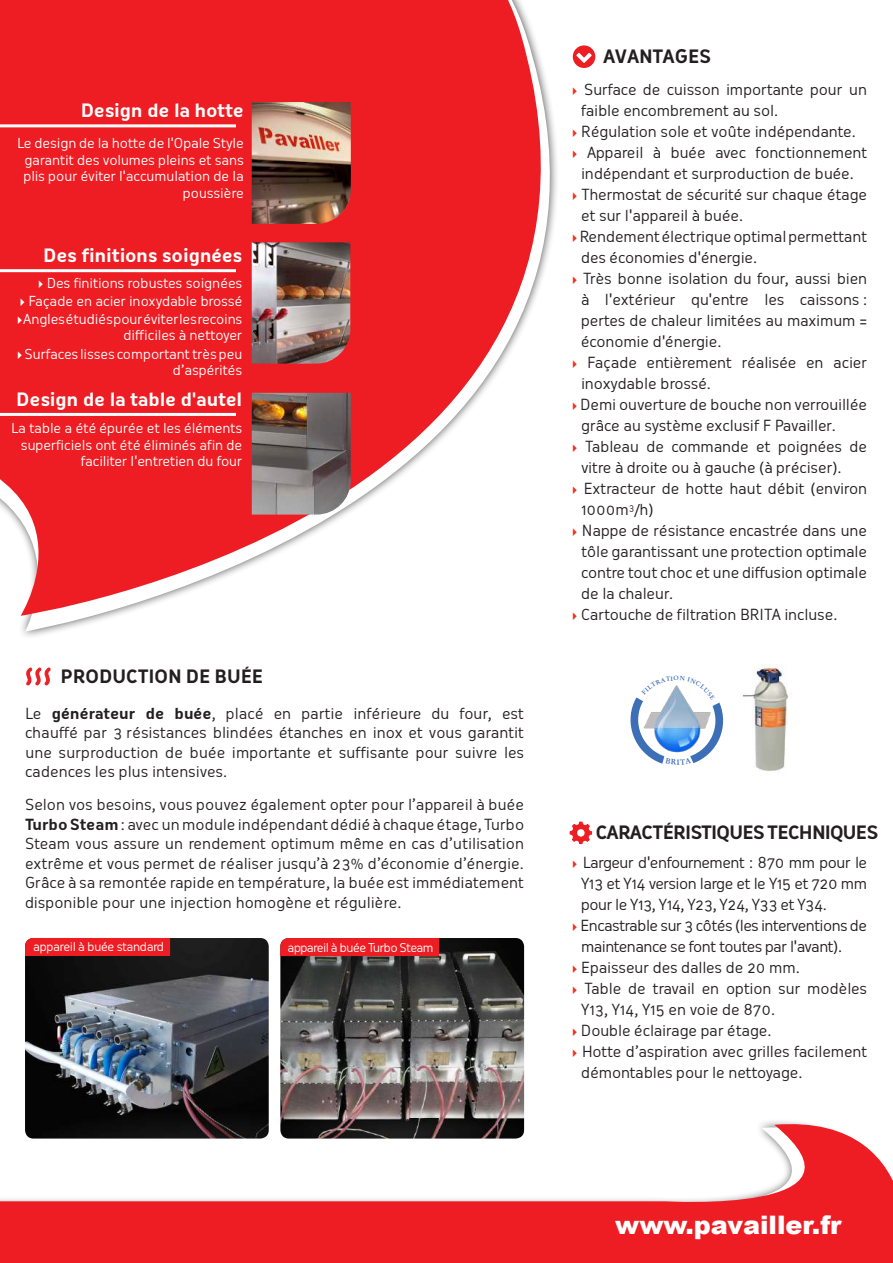
<style>
.page{position:relative;width:893px;height:1263px;background:#fff}
.page>*{position:absolute;margin:0;border:0;box-sizing:border-box;transform-origin:0 0}
.t1{font:900 25.5px "Arial";color:#fff}
.t2{font:700 18px "Oceania";letter-spacing:-.01em;color:#fff}
.t3{font:700 18px "Oceania";letter-spacing:-.035em;color:#231f20}
.t4{font:700 18px "Oceania";letter-spacing:.005em;color:#231f20}
.t5{font:700 18px "Oceania";letter-spacing:-.005em;color:#231f20}
.t6{font:15px/21px "Oceania";letter-spacing:-.02em;color:#231f20;text-align:justify}
.t7{font:13.5px/16.5px "Oceania";letter-spacing:-.015em;color:#fff;text-align:right}
.t8{font:12px "Oceania";letter-spacing:-.05em;color:#fff}
.s1{font-weight:700}
</style>
<div class="page">
<svg style="left:0;top:0;width:596px;height:616px;fill:#ee1d23"></svg>
<svg style="left:0;top:1118px;width:893px;height:145px;fill:#ee1d23"></svg>
<svg style="left:26px;top:667px;width:25px;height:19px"></svg>
<svg style="left:573px;top:45px;width:22px;height:23px"></svg>
<svg style="left:570px;top:822px;width:22px;height:22px"></svg>
<img style="left:742px;top:664px;width:46px;height:107px">
<img style="left:252px;top:393px;width:99px;height:122px">
<img style="left:252px;top:102px;width:99px;height:122px">
<img style="left:252px;top:242px;width:98px;height:122px">
<hr style="left:0;top:413px;width:236px;height:3px;background:#fff">
<hr style="left:0;top:124px;width:236px;height:3px;background:#fff">
<hr style="left:0;top:269px;width:236px;height:3px;background:#fff">
<img style="left:25px;top:938px;width:244px;height:200px">
<div style="left:25px;top:937px;width:145px;height:19px;background:#ee1d23"></div>
<img style="left:280px;top:938px;width:244px;height:200px">
<div style="left:280px;top:938px;width:159px;height:18px;background:#ee1d23"></div>
<svg style="left:573px;top:88px;width:4px;height:7px"></svg>
<svg style="left:573px;top:130px;width:4px;height:7px"></svg>
<svg style="left:573px;top:151px;width:4px;height:7px"></svg>
<svg style="left:573px;top:193px;width:4px;height:7px"></svg>
<svg style="left:573px;top:235px;width:4px;height:7px"></svg>
<svg style="left:573px;top:277px;width:4px;height:7px"></svg>
<svg style="left:573px;top:361px;width:4px;height:7px"></svg>
<svg style="left:573px;top:403px;width:4px;height:7px"></svg>
<svg style="left:573px;top:445px;width:4px;height:7px"></svg>
<svg style="left:573px;top:487px;width:4px;height:7px"></svg>
<svg style="left:573px;top:529px;width:4px;height:7px"></svg>
<svg style="left:573px;top:613px;width:4px;height:3px"></svg>
<svg style="left:39px;top:280px;width:4px;height:8px"></svg>
<svg style="left:21px;top:298px;width:3px;height:8px"></svg>
<svg style="left:18px;top:316px;width:4px;height:8px"></svg>
<svg style="left:18px;top:351px;width:4px;height:7px"></svg>
<img style="left:630px;top:685px;width:94px;height:79px">
<p class="t2" style="left:81px;top:99px;width:165px">Design de la hotte</p>
<p class="t7" style="left:17px;top:135px;width:228px">Le design de la hotte de l'Opale Style garantit des volumes pleins et sans plis pour éviter l'accumulation de la poussière</p>
<p class="t2" style="left:43px;top:245px;width:201px">Des finitions soignées</p>
<p class="t7" style="left:23px;top:274px;width:221px;line-height:18px">Des finitions robustes soignées<br>Façade en acier inoxydable brossé<br>Angles étudiés pour éviter les recoins</p>
<p class="t7" style="left:24px;top:326px;width:219px;line-height:18px">difficiles à nettoyer<br>Surfaces lisses comportant très peu</p>
<p class="t7" style="left:173px;top:362px;width:71px">d’aspérités</p>
<p class="t2" style="left:16px;top:389px;width:228px">Design de la table d'autel</p>
<p class="t7" style="left:11px;top:420px;width:233px">La table a été épurée et les éléments superficiels ont été éliminés afin de faciliter l'entretien du four</p>
<p class="t4" style="left:60px;top:665px;width:204px">PRODUCTION DE BUÉE</p>
<p class="t6" style="left:25px;top:703px;width:501px;line-height:19.5px">Le <span class="s1">générateur de buée</span>, placé en partie inférieure du four, est chauffé par 3 résistances blindées étanches en inox et vous garantit une surproduction de buée importante et suffisante pour suivre les cadences les plus intensives.</p>
<p class="t6" style="left:25px;top:795px;width:501px;line-height:19.5px">Selon vos besoins, vous pouvez également opter pour l’appareil à buée <span class="s1">Turbo Steam</span> : avec un module indépendant dédié à chaque étage, Turbo Steam vous assure un rendement optimum même en cas d’utilisation extrême et vous permet de réaliser jusqu’à 23% d’économie d’énergie.<br>Grâce à sa remontée rapide en température, la buée est immédiatement disponible pour une injection homogène et régulière.</p>
<p class="t8" style="left:33px;top:940px;width:133px">appareil à buée standard</p>
<p class="t8" style="left:288px;top:940px;width:147px">appareil à buée Turbo Steam</p>
<p class="t5" style="left:603px;top:46px;width:109px">AVANTAGES</p>
<p class="t6" style="left:584px;top:79px;width:285px">Surface de cuisson importante pour un</p>
<p class="t6" style="left:581px;top:100px;width:199px">faible encombrement au sol.</p>
<p class="t6" style="left:581px;top:121px;width:276px">Régulation sole et voûte indépendante.</p>
<p class="t6" style="left:587px;top:142px;width:282px">Appareil à buée avec fonctionnement</p>
<p class="t6" style="left:581px;top:163px;width:274px">indépendant et surproduction de buée.</p>
<p class="t6" style="left:582px;top:184px;width:287px">Thermostat de sécurité sur chaque étage</p>
<p class="t6" style="left:581px;top:205px;width:164px">et sur l'appareil à buée.</p>
<p class="t6" style="left:580px;top:226px;width:289px">Rendement électrique optimal permettant</p>
<p class="t6" style="left:581px;top:247px;width:178px">des économies d'énergie.</p>
<p class="t6" style="left:583px;top:268px;width:285px">Très bonne isolation du four, aussi bien</p>
<p class="t6" style="left:581px;top:289px;width:287px">à l'extérieur qu'entre les caissons :</p>
<p class="t6" style="left:581px;top:310px;width:287px">pertes de chaleur limitées au maximum =</p>
<p class="t6" style="left:581px;top:331px;width:142px">économie d'énergie.</p>
<p class="t6" style="left:587px;top:352px;width:281px">Façade entièrement réalisée en acier</p>
<p class="t6" style="left:581px;top:373px;width:131px">inoxydable brossé.</p>
<p class="t6" style="left:581px;top:394px;width:288px">Demi ouverture de bouche non verrouillée</p>
<p class="t6" style="left:581px;top:415px;width:256px">grâce au système exclusif F Pavailler.</p>
<p class="t6" style="left:585px;top:436px;width:284px">Tableau de commande et poignées de</p>
<p class="t6" style="left:581px;top:457px;width:262px">vitre à droite ou à gauche (à préciser).</p>
<p class="t6" style="left:584px;top:478px;width:285px">Extracteur de hotte haut débit (environ</p>
<p class="t6" style="left:581px;top:499px;width:74px">1000m<sup>3</sup>/h)</p>
<p class="t6" style="left:582px;top:520px;width:287px">Nappe de résistance encastrée dans une</p>
<p class="t6" style="left:581px;top:541px;width:287px">tôle garantissant une protection optimale</p>
<p class="t6" style="left:581px;top:562px;width:287px">contre tout choc et une diffusion optimale</p>
<p class="t6" style="left:581px;top:583px;width:94px">de la chaleur.</p>
<p class="t6" style="left:581px;top:604px;width:258px">Cartouche de filtration BRITA incluse.</p>
<p class="t3" style="left:596px;top:822px;width:284px">CARACTÉRISTIQUES TECHNIQUES</p>
<p class="t6" style="left:580px;top:852px;width:288px;text-align:left">Largeur d'enfournement : 870 mm pour le Y13 et Y14 version large et le Y15 et 720 mm pour le Y13, Y14, Y23, Y24, Y33 et Y34.<br>Encastrable sur 3 côtés (les interventions de maintenance se font toutes par l'avant).<br>Epaisseur des dalles de 20 mm.<br>Table de travail en option sur modèles Y13, Y14, Y15 en voie de 870.<br>Double éclairage par étage.<br>Hotte d’aspiration avec grilles facilement démontables pour le nettoyage.</p>
<h1 class="t1" style="left:615px;top:1206px;width:228px">www.pavailler.fr</h1>
</div>
